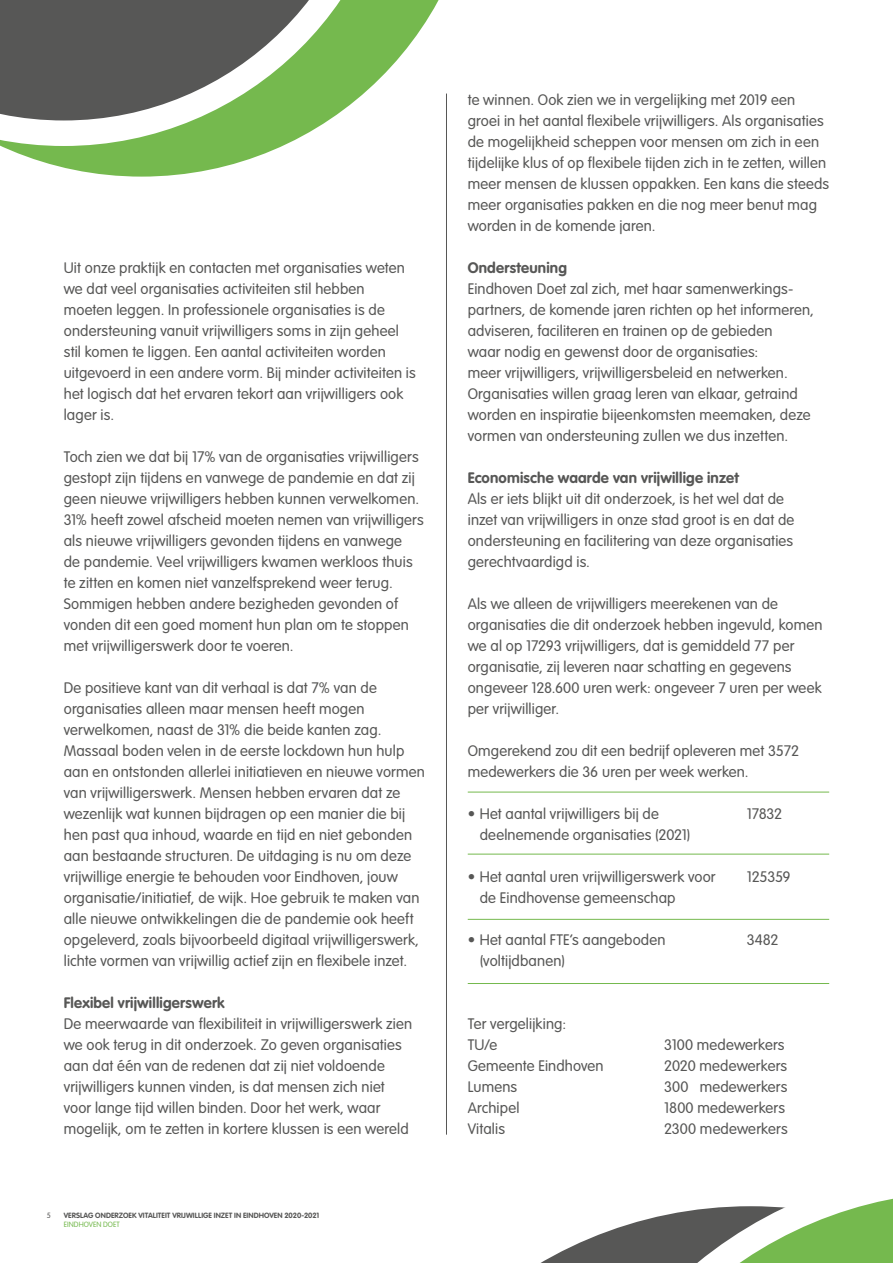
<style>
.page{position:relative;width:893px;height:1263px;background:#fff}
.page>*{position:absolute;margin:0;border:0;box-sizing:border-box;transform-origin:0 0}
.t1{font:300 15px/21px "VAG Rounded";letter-spacing:.01em;color:#575756}
.t2{font:700 15px "VAG Rounded";letter-spacing:.015em;color:#575756}
.t3{font:700 7.5px "VAG Rounded";letter-spacing:.005em;color:#575756}
.t4{font:300 7.5px "VAG Rounded";letter-spacing:.015em;color:#75b94e}
.t5{font:300 7.5px "VAG Rounded";color:#575756}
</style>
<div class="page">
<svg style="left:1px;top:0;width:446px;height:177px"></svg>
<svg style="left:0;top:0;width:398px;height:146px"></svg>
<svg style="left:540px;top:1198px;width:353px;height:65px"></svg>
<hr style="left:446px;top:94px;width:1px;height:1040px;background:#575756">
<hr style="left:468px;top:854px;width:361px;height:1px;background:#75b94e">
<hr style="left:468px;top:919px;width:361px;height:1px;background:#75b94e">
<hr style="left:468px;top:983px;width:361px;height:1px;background:#75b94e">
<hr style="left:468px;top:792px;width:361px;height:1px;background:#75b94e">
<p class="t1" style="left:64px;top:257px;width:353px">Uit onze praktijk en contacten met organisaties weten we dat veel organisaties activiteiten stil hebben moeten leggen. In professionele organisaties is de ondersteuning vanuit vrijwilligers soms in zijn geheel stil komen te liggen. Een aantal activiteiten worden uitgevoerd in een andere vorm. Bij minder activiteiten is het logisch dat het ervaren tekort aan vrijwilligers ook lager is.</p>
<p class="t1" style="left:64px;top:446px;width:362px">Toch zien we dat bij 17% van de organisaties vrijwilligers gestopt zijn tijdens en vanwege de pandemie en dat zij geen nieuwe vrijwilligers hebben kunnen verwelkomen.<br>31% heeft zowel afscheid moeten nemen van vrijwilligers als nieuwe vrijwilligers gevonden tijdens en vanwege<br>de pandemie. Veel vrijwilligers kwamen werkloos thuis te zitten en komen niet vanzelfsprekend weer terug.<br>Sommigen hebben andere bezigheden gevonden of vonden dit een goed moment hun plan om te stoppen met vrijwilligerswerk door te voeren.</p>
<p class="t1" style="left:64px;top:677px;width:363px">De positieve kant van dit verhaal is dat 7% van de organisaties alleen maar mensen heeft mogen verwelkomen, naast de 31% die beide kanten zag.<br>Massaal boden velen in de eerste lockdown hun hulp aan en ontstonden allerlei initiatieven en nieuwe vormen van vrijwilligerswerk. Mensen hebben ervaren dat ze wezenlijk wat kunnen bijdragen op een manier die bij hen past qua inhoud, waarde en tijd en niet gebonden aan bestaande structuren. De uitdaging is nu om deze vrijwillige energie te behouden voor Eindhoven, jouw organisatie/initiatief, de wijk. Hoe gebruik te maken van alle nieuwe ontwikkelingen die de pandemie ook heeft opgeleverd, zoals bijvoorbeeld digitaal vrijwilligerswerk, lichte vormen van vrijwillig actief zijn en flexibele inzet.</p>
<p class="t2" style="left:64px;top:994px;width:162px">Flexibel vrijwilligerswerk</p>
<p class="t1" style="left:64px;top:1013px;width:350px">De meerwaarde van flexibiliteit in vrijwilligerswerk zien we ook terug in dit onderzoek. Zo geven organisaties aan dat één van de redenen dat zij niet voldoende vrijwilligers kunnen vinden, is dat mensen zich niet voor lange tijd willen binden. Door het werk, waar mogelijk, om te zetten in kortere klussen is een wereld</p>
<p class="t5" style="left:47px;top:1211px;width:6px">5</p>
<p class="t3" style="left:64px;top:1211px;width:257px">VERSLAG ONDERZOEK VITALITEIT VRIJWILLIGE INZET IN EINDHOVEN 2020-2021</p>
<p class="t4" style="left:64px;top:1220px;width:58px">EINDHOVEN DOET</p>
<p class="t1" style="left:468px;top:89px;width:363px">te winnen. Ook zien we in vergelijking met 2019 een groei in het aantal flexibele vrijwilligers. Als organisaties de mogelijkheid scheppen voor mensen om zich in een tijdelijke klus of op flexibele tijden zich in te zetten, willen meer mensen de klussen oppakken. Een kans die steeds meer organisaties pakken en die nog meer benut mag worden in de komende jaren.</p>
<p class="t2" style="left:468px;top:259px;width:101px">Ondersteuning</p>
<p class="t1" style="left:468px;top:278px;width:348px">Eindhoven Doet zal zich, met haar samenwerkings&shy;partners, de komende jaren richten op het informeren, adviseren, faciliteren en trainen op de gebieden<br>waar nodig en gewenst door de organisaties:<br>meer vrijwilligers, vrijwilligersbeleid en netwerken.<br>Organisaties willen graag leren van elkaar, getraind worden en inspiratie bijeenkomsten meemaken, deze vormen van ondersteuning zullen we dus inzetten.</p>
<p class="t2" style="left:468px;top:469px;width:273px">Economische waarde van vrijwillige inzet</p>
<p class="t1" style="left:468px;top:488px;width:328px">Als er iets blijkt uit dit onderzoek, is het wel dat de inzet van vrijwilligers in onze stad groot is en dat de ondersteuning en facilitering van deze organisaties gerechtvaardigd is.</p>
<p class="t1" style="left:468px;top:593px;width:356px">Als we alleen de vrijwilligers meerekenen van de organisaties die dit onderzoek hebben ingevuld, komen we al op 17293 vrijwilligers, dat is gemiddeld 77 per organisatie, zij leveren naar schatting en gegevens ongeveer 128.600 uren werk: ongeveer 7 uren per week per vrijwilliger.</p>
<p class="t1" style="left:468px;top:740px;width:333px">Omgerekend zou dit een bedrijf opleveren met 3572 medewerkers die 36 uren per week werken.</p>
<p class="t1" style="left:468px;top:803px;width:193px">• Het aantal vrijwilligers bij de</p>
<p class="t1" style="left:747px;top:803px;width:37px">17832</p>
<p class="t1" style="left:480px;top:824px;width:212px">deelnemende organisaties (2021)</p>
<p class="t1" style="left:468px;top:866px;width:249px">• Het aantal uren vrijwilligerswerk voor</p>
<p class="t1" style="left:747px;top:866px;width:45px">125359</p>
<p class="t1" style="left:480px;top:887px;width:197px">de Eindhovense gemeenschap</p>
<p class="t1" style="left:468px;top:929px;width:199px">• Het aantal FTE’s aangeboden</p>
<p class="t1" style="left:747px;top:929px;width:33px">3482</p>
<p class="t1" style="left:480px;top:950px;width:87px">(voltijdbanen)</p>
<p class="t1" style="left:468px;top:1013px;width:100px">Ter vergelijking:<br>TU/e</p>
<p class="t1" style="left:664px;top:1034px;width:122px">3100 medewerkers</p>
<p class="t1" style="left:468px;top:1055px;width:137px">Gemeente Eindhoven</p>
<p class="t1" style="left:664px;top:1055px;width:124px">2020 medewerkers</p>
<p class="t1" style="left:468px;top:1076px;width:51px">Lumens</p>
<p class="t1" style="left:664px;top:1076px;width:125px">300 medewerkers</p>
<p class="t1" style="left:468px;top:1097px;width:53px">Archipel</p>
<p class="t1" style="left:664px;top:1097px;width:122px">1800 medewerkers</p>
<p class="t1" style="left:468px;top:1118px;width:39px">Vitalis</p>
<p class="t1" style="left:664px;top:1118px;width:125px">2300 medewerkers</p>
</div>
